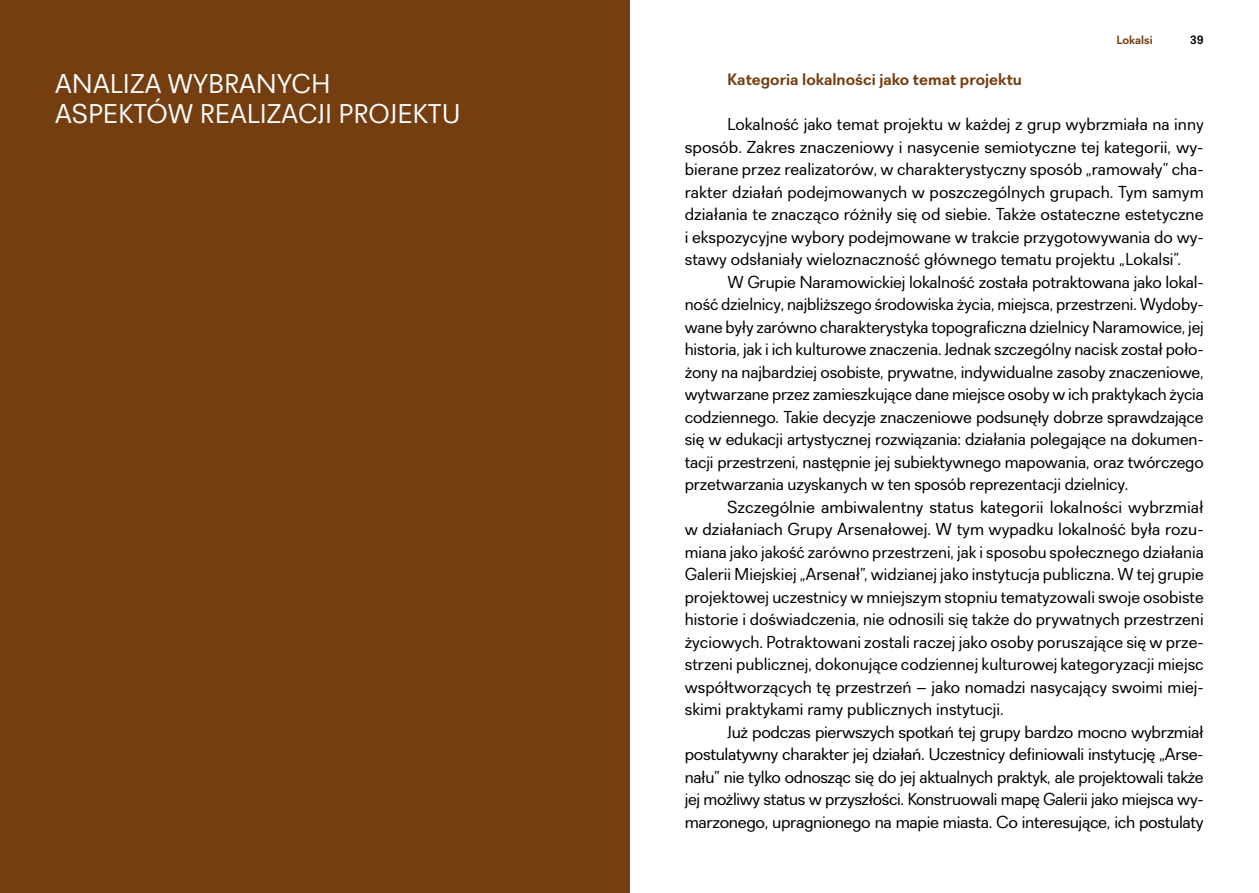
<style>
.page{position:relative;width:1259px;height:893px;background:#fff}
.page>*{position:absolute;margin:0;border:0;box-sizing:border-box;transform-origin:0 0}
.t1{font:27px/30.8px "Recta";color:#fff}
.t2{font:17.25px/22.5px "Recta";letter-spacing:-.01em;color:#000;text-align:justify}
.t3{font:17.25px/22.5px "Recta";letter-spacing:-.01em;color:#000;text-align:justify;scale:1.04 1}
.t4{font:700 16.5px "Recta";color:#753e10}
.t5{font:700 12px "Recta";color:#753e10}
.t6{font:700 12px "Recta";color:#000}
</style>
<div class="page">
<div style="left:0;top:0;width:629px;height:893px;background:#753e10"></div>
<p class="t5" style="left:1116px;top:32px;width:38px">Lokalsi</p>
<p class="t6" style="left:1190px;top:32px;width:15px">39</p>
<h1 class="t1" style="left:55px;top:68px;width:402px">ANALIZA WYBRANYCH<br>ASPEKTÓW REALIZACJI PROJEKTU</h1>
<p class="t4" style="left:727px;top:70px;width:296px">Kategoria lokalności jako temat projektu</p>
<p class="t2" style="left:685px;top:113px;width:520px;text-indent:43px">Lokalność jako temat projektu w każdej z grup wybrzmiała na inny sposób. Zakres znaczeniowy i nasycenie semiotyczne tej kategorii, wy&shy;bierane przez realizatorów, w charakterystyczny sposób „ramowały” cha&shy;rakter działań podejmowanych w poszczególnych grupach. Tym samym działania te znacząco różniły się od siebie. Także ostateczne estetyczne i ekspozycyjne wybory podejmowane w trakcie przygotowywania do wy&shy;stawy odsłaniały wieloznaczność głównego tematu projektu „Lokalsi”.</p>
<p class="t2" style="left:685px;top:271px;width:520px;text-indent:43px">W Grupie Naramowickiej lokalność została potraktowana jako lokal&shy;ność dzielnicy, najbliższego środowiska życia, miejsca, przestrzeni. Wydoby&shy;wane były zarówno charakterystyka topograficzna dzielnicy Naramowice, jej historia, jak i ich kulturowe znaczenia. Jednak szczególny nacisk został poło&shy;żony na najbardziej osobiste, prywatne, indywidualne zasoby znaczeniowe, wytwarzane przez zamieszkujące dane miejsce osoby w ich praktykach życia codziennego. Takie decyzje znaczeniowe podsunęły dobrze sprawdzające się w edukacji artystycznej rozwiązania: działania polegające na dokumen&shy;tacji przestrzeni, następnie jej subiektywnego mapowania, oraz twórczego przetwarzania uzyskanych w ten sposób reprezentacji dzielnicy.</p>
<p class="t3" style="left:685px;top:496px;width:500px;text-indent:43px">Szczególnie ambiwalentny status kategorii lokalności wybrzmiał w działaniach Grupy Arsenałowej. W tym wypadku lokalność była rozu&shy;miana jako jakość zarówno przestrzeni, jak i sposobu społecznego działania Galerii Miejskiej „Arsenał”, widzianej jako instytucja publiczna. W tej grupie projektowej uczestnicy w mniejszym stopniu tematyzowali swoje osobiste historie i doświadczenia, nie odnosili się także do prywatnych przestrzeni życiowych. Potraktowani zostali raczej jako osoby poruszające się w prze&shy;strzeni publicznej, dokonujące codziennej kulturowej kategoryzacji miejsc współtworzących tę przestrzeń – jako nomadzi nasycający swoimi miej&shy;skimi praktykami ramy publicznych instytucji.</p>
<p class="t3" style="left:685px;top:721px;width:500px;text-indent:43px">Już podczas pierwszych spotkań tej grupy bardzo mocno wybrzmiał postulatywny charakter jej działań. Uczestnicy definiowali instytucję „Arse&shy;nału” nie tylko odnosząc się do jej aktualnych praktyk, ale projektowali także jej możliwy status w przyszłości. Konstruowali mapę Galerii jako miejsca wy&shy;marzonego, upragnionego na mapie miasta. Co interesujące, ich postulaty</p>
</div>
